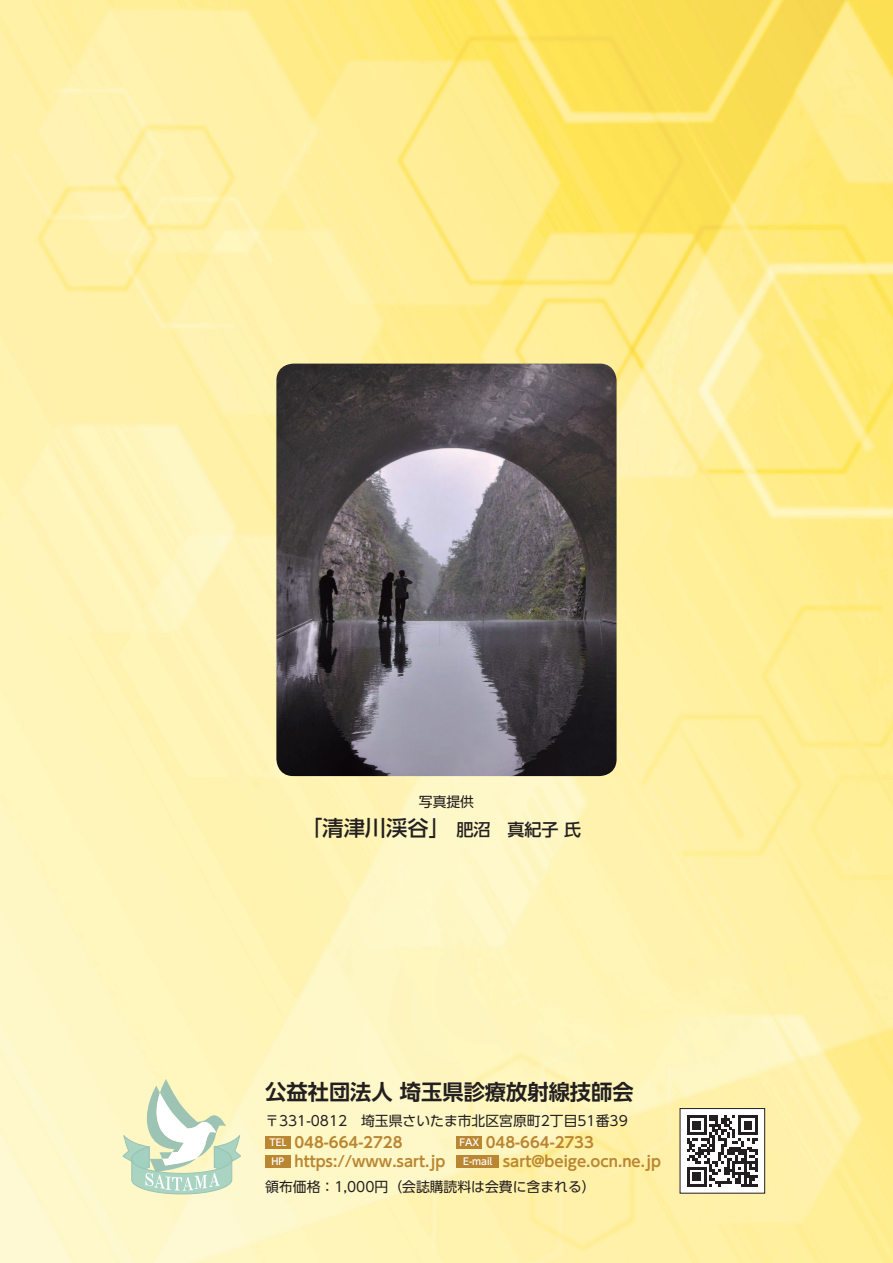
<style>
.page{position:relative;width:893px;height:1263px;background:#fff}
.page>*{position:absolute;margin:0;border:0;box-sizing:border-box;transform-origin:0 0}
.t1{font:700 21.3px "UD Shin Go Pr 6 De";color:#231f20}
.t2{font:500 16.95px "UD Shin Go Pr 6";color:#231f20}
.t3{font:700 14.85px/19.2px "UD Shin Go Pr 6 De";color:#ba8632}
.t4{font:13.8px "UD Shin Go Pr 6";color:#231f20}
.s1{font-size:21.3px}
.s2{font-family:"UD Shin Go Pr 6";font-weight:500;font-size:9.6px;color:#fff}
</style>
<div class="page">
<img style="left:0;top:0;width:893px;height:1263px">
<img style="left:276px;top:364px;width:341px;height:412px">
<svg style="left:122px;top:1079px;width:119px;height:115px;background:#dde8c8"></svg>
<div style="left:265px;top:1136px;width:26px;height:13px;background:#ba8632"></div>
<div style="left:457px;top:1136px;width:25px;height:13px;background:#ba8632"></div>
<div style="left:265px;top:1155px;width:26px;height:13px;background:#ba8632"></div>
<div style="left:457px;top:1155px;width:42px;height:13px;background:#ba8632"></div>
<div style="left:680px;top:1108px;width:85px;height:85px;background:#fff"></div>
<svg style="left:687px;top:1115px;width:71px;height:71px"></svg>
<div style="left:680px;top:1108px;width:85px;height:85px;border:1px solid #231f20"></div>
<p class="t4" style="left:419px;top:791px;width:57px">写真提供</p>
<p class="t2" style="left:301px;top:816px;width:281px"><span class="s1">「清津川渓谷」</span>　肥沼　真紀子 氏</p>
<h1 class="t1" style="left:265px;top:1075px;width:370px">公益社団法人 埼玉県診療放射線技師会</h1>
<p class="t4" style="left:265px;top:1109px;width:364px">〒331-0812　埼玉県さいたま市北区宮原町2丁目51番39</p>
<p class="t3" style="left:270px;top:1132px;width:135px"><span class="s2">TEL</span> 048-664-2728</p>
<p class="t3" style="left:272px;top:1132px;width:391px;text-indent:188px"><span class="s2">FAX</span> 048-664-2733<br><span class="s2">HP</span> https://www.sart.jp <span class="s2">E-mail</span> sart@beige.ocn.ne.jp</p>
<p class="t4" style="left:265px;top:1175px;width:332px">領布価格：1,000円（会誌購読料は会費に含まれる）</p>
</div>
